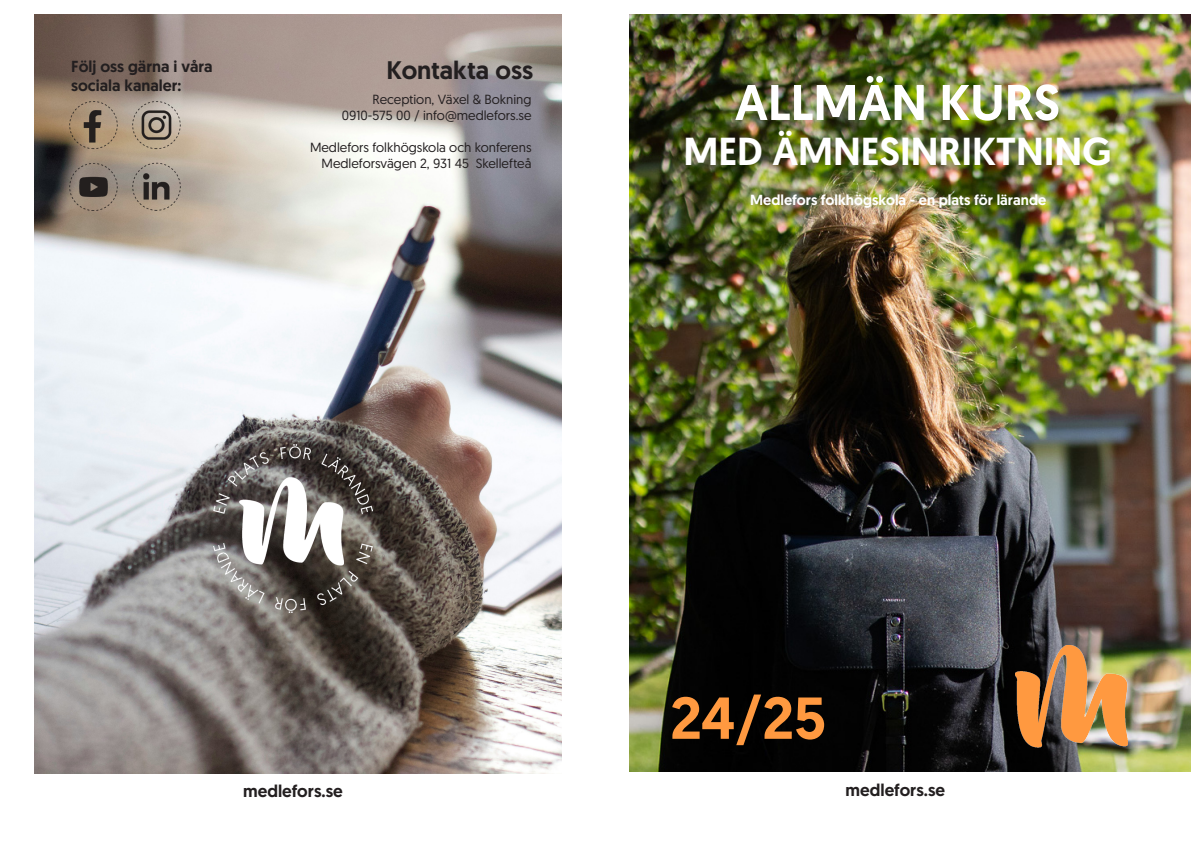
<style>
.page{position:relative;width:1191px;height:842px;background:#fff}
.page>*{position:absolute;margin:0;border:0;box-sizing:border-box;transform-origin:0 0}
.t1{font:500 59px "Geomanist";color:#ff9940}
.t2{font:500 50px "Geomanist";color:#fff}
.t3{font:500 39px "Geomanist";color:#fff}
.t4{font:500 25.4px "Geomanist";color:#231f20}
.t5{font:500 17.2px "Geomanist";color:#231f20}
.t6{font:500 16px/19.2px "Geomanist";color:#231f20}
.t7{font:500 14.6px "Geomanist";color:#fff}
.t8{font:13.2px "Geomanist";color:#231f20}
</style>
<div class="page">
<img style="left:629px;top:15px;width:562px;height:757px">
<img style="left:1015px;top:646px;width:112px;height:110px">
<img style="left:34px;top:15px;width:527px;height:758px">
<img style="left:213px;top:445px;width:159px;height:167px">
<img style="left:65px;top:99px;width:120px;height:117px">
<p class="t6" style="left:71px;top:56px;width:143px">Följ oss gärna i våra sociala kanaler:</p>
<p class="t4" style="left:386px;top:53px;width:148px">Kontakta oss</p>
<p class="t8" style="left:372px;top:91px;width:161px">Reception, Växel &amp; Bokning</p>
<p class="t8" style="left:342px;top:107px;width:191px">0910-575 00 / info@medlefors.se</p>
<p class="t8" style="left:310px;top:139px;width:223px">Medlefors folkhögskola och konferens</p>
<p class="t8" style="left:321px;top:154px;width:211px">Medleforsvägen 2, 931 45 Skellefteå</p>
<p class="t2" style="left:735px;top:69px;width:327px">ALLMÄN KURS</p>
<p class="t3" style="left:683px;top:125px;width:430px">MED ÄMNESINRIKTNING</p>
<p class="t7" style="left:750px;top:190px;width:298px">Medlefors folkhögskola - en plats för lärande</p>
<p class="t1" style="left:670px;top:679px;width:157px">24/25</p>
<p class="t5" style="left:243px;top:780px;width:101px">medlefors.se</p>
<p class="t5" style="left:845px;top:778px;width:101px">medlefors.se</p>
</div>
